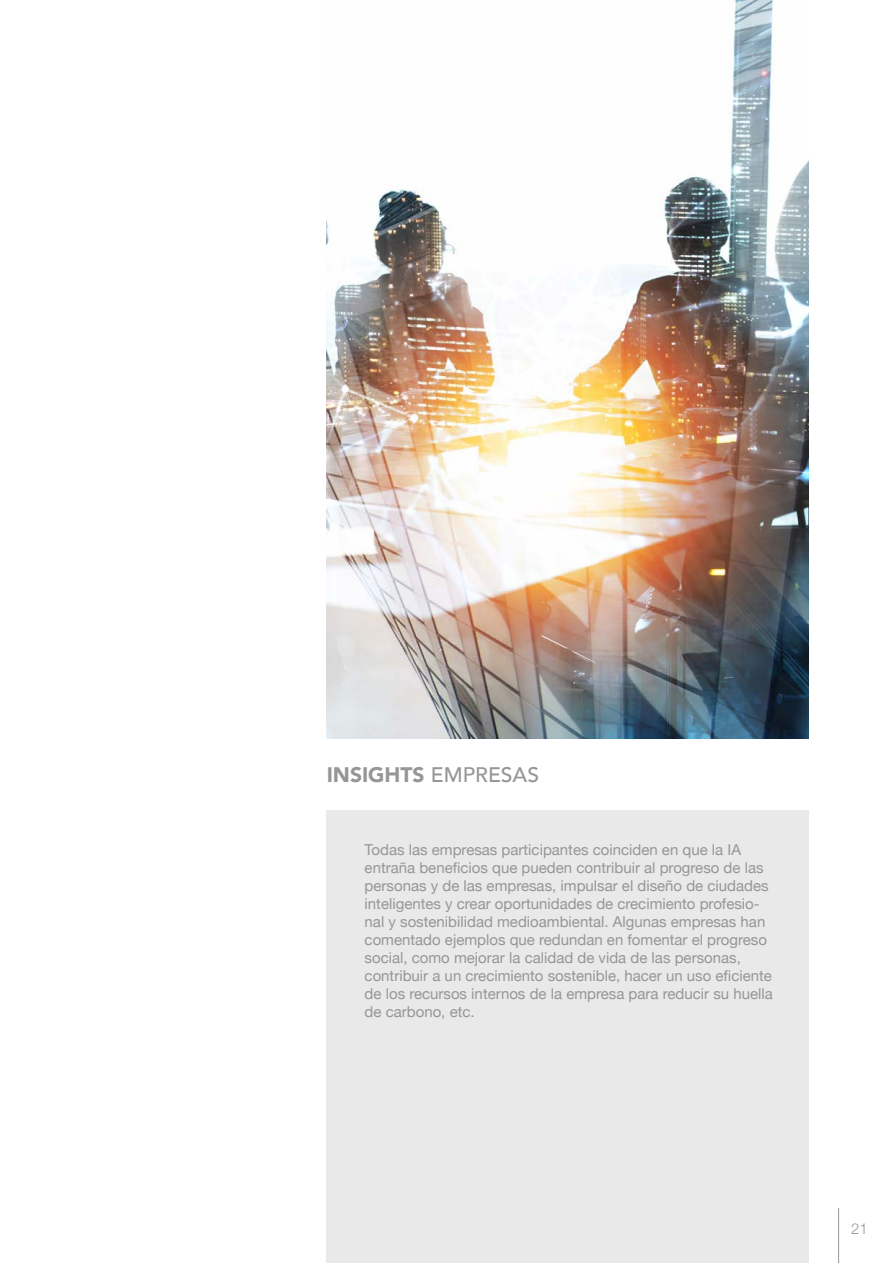
<style>
.page{position:relative;width:893px;height:1263px;background:#fff}
.page>*{position:absolute;margin:0;border:0;box-sizing:border-box;transform-origin:0 0}
.t1{font:900 21px "Avenir";color:#969696}
.t2{font:15px/18px "Helvetica Neue";color:#969696}
.t3{font:300 15px "Helvetica Neue";color:#969696}
.s1{font-weight:500}
</style>
<div class="page">
<img style="left:327px;top:0;width:482px;height:738px">
<div style="left:327px;top:810px;width:482px;height:453px;background:#e9e9e9"></div>
<hr style="left:838px;top:1208px;width:1px;height:55px;background:#969696">
<h1 class="t1" style="left:327px;top:757px;width:214px">INSIGHTS <span class="s1">EMPRESAS</span></h1>
<p class="t2" style="left:365px;top:842px;width:410px">Todas las empresas participantes coinciden en que la IA entraña beneficios que pueden contribuir al progreso de las personas y de las empresas, impulsar el diseño de ciudades inteligentes y crear oportunidades de crecimiento profesio&shy;nal y sostenibilidad medioambiental. Algunas empresas han comentado ejemplos que redundan en fomentar el progreso social, como mejorar la calidad de vida de las personas, contribuir a un crecimiento sostenible, hacer un uso eficiente de los recursos internos de la empresa para reducir su huella de carbono, etc.</p>
<p class="t3" style="left:851px;top:1217px;width:18px">21</p>
</div>
